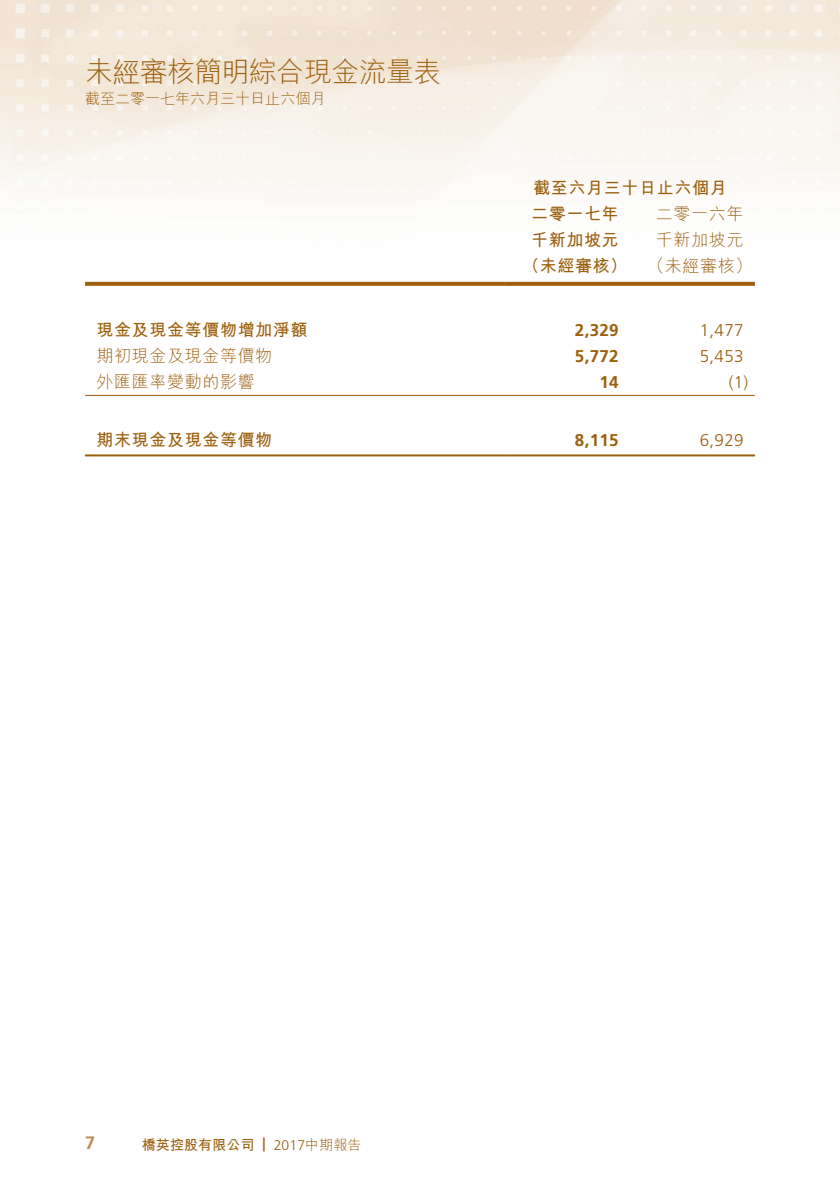
<style>
.page{position:relative;width:840px;height:1191px;background:#fff}
.page>*{position:absolute;margin:0;border:0;box-sizing:border-box;transform-origin:0 0}
.t1{font:300 28px "M Hei HK";letter-spacing:-.025em;color:#9c5f0d}
.t2{font:700 18px "Frutiger LT Std";color:#bd8c55}
._50_Table_txt{font:700 17px "M Hei HK";letter-spacing:.035em;color:#9c5f0d}
._50_Table_txt-2{font:300 17px "M Hei HK";letter-spacing:.035em;color:#9c5f0d}
._50_Table_txt-3{font:300 17px "Frutiger LT Std";letter-spacing:.015em;color:#9c5f0d}
._50_Table_txt-4{font:700 17px "Frutiger LT Std";letter-spacing:.015em;color:#9c5f0d}
.t3{font:300 15px "M Hei HK";color:#9c5f0d}
.t4{font:300 14px "Frutiger LT Std";color:#9c5f0d}
.t5{font:700 14px "M Hei HK";letter-spacing:.005em;color:#9c5f0d}
.t6{font:700 14px "Frutiger LT Std";color:#9c5f0d}
.s1{font-family:"M Hei HK"}
</style>
<div class="page">
<img style="left:0;top:0;width:839px;height:457px">
<svg style="left:85px;top:282px;width:420px;height:4px;background:#9f6516"></svg>
<svg style="left:505px;top:282px;width:124px;height:4px"></svg>
<svg style="left:629px;top:282px;width:125px;height:4px"></svg>
<hr style="left:85px;top:395px;width:420px;height:1px;background:#9c5f0d">
<hr style="left:505px;top:395px;width:124px;height:1px;background:#9c5f0d">
<hr style="left:629px;top:395px;width:125px;height:1px;background:#9c5f0d">
<hr style="left:85px;top:454px;width:420px;height:2px;background:#9c5f0d">
<hr style="left:505px;top:454px;width:124px;height:2px;background:#9c5f0d">
<hr style="left:629px;top:454px;width:125px;height:2px;background:#9c5f0d">
<p class="t1" style="left:85px;top:57px;width:357px">未經審核簡明綜合現金流量表</p>
<p class="t3" style="left:85px;top:91px;width:241px">截至二零一七年六月三十日止六個月</p>
<p class="_50_Table_txt" style="left:533px;top:175px;width:195px">截至六月三十日止六個月</p>
<p class="_50_Table_txt-2" style="left:655px;top:205px;width:89px">二零一六年</p>
<p class="_50_Table_txt" style="left:530px;top:201px;width:89px">二零一七年</p>
<p class="_50_Table_txt" style="left:530px;top:227px;width:89px">千新加坡元</p>
<p class="_50_Table_txt-2" style="left:655px;top:231px;width:89px">千新加坡元</p>
<p class="_50_Table_txt" style="left:522px;top:253px;width:106px">（未經審核）</p>
<p class="_50_Table_txt-2" style="left:647px;top:257px;width:106px">（未經審核(</p>
<p class="_50_Table_txt" style="left:96px;top:317px;width:212px">現金及現金等價物增加淨額</p>
<p class="_50_Table_txt-4" style="left:574px;top:320px;width:45px">2,329</p>
<p class="_50_Table_txt-3" style="left:699px;top:320px;width:45px">1,477</p>
<p class="_50_Table_txt-2" style="left:96px;top:347px;width:177px">期初現金及現金等價物</p>
<p class="_50_Table_txt-4" style="left:574px;top:346px;width:45px">5,772</p>
<p class="_50_Table_txt-3" style="left:699px;top:346px;width:45px">5,453</p>
<p class="_50_Table_txt-2" style="left:96px;top:373px;width:160px">外匯匯率變動的影響</p>
<p class="_50_Table_txt-4" style="left:599px;top:372px;width:21px">14</p>
<p class="_50_Table_txt-3" style="left:728px;top:372px;width:21px">(1)</p>
<p class="_50_Table_txt" style="left:96px;top:427px;width:177px">期末現金及現金等價物</p>
<p class="_50_Table_txt-4" style="left:574px;top:430px;width:45px">8,115</p>
<p class="_50_Table_txt-3" style="left:699px;top:430px;width:45px">6,929</p>
<p class="t2" style="left:85px;top:1132px;width:12px">7</p>
<p class="t5" style="left:142px;top:1134px;width:114px">橋英控股有限公司</p>
<p class="t6" style="left:262px;top:1134px;width:5px">|</p>
<p class="t4" style="left:273px;top:1136px;width:89px">2017<span class="s1">中期報告</span></p>
</div>
